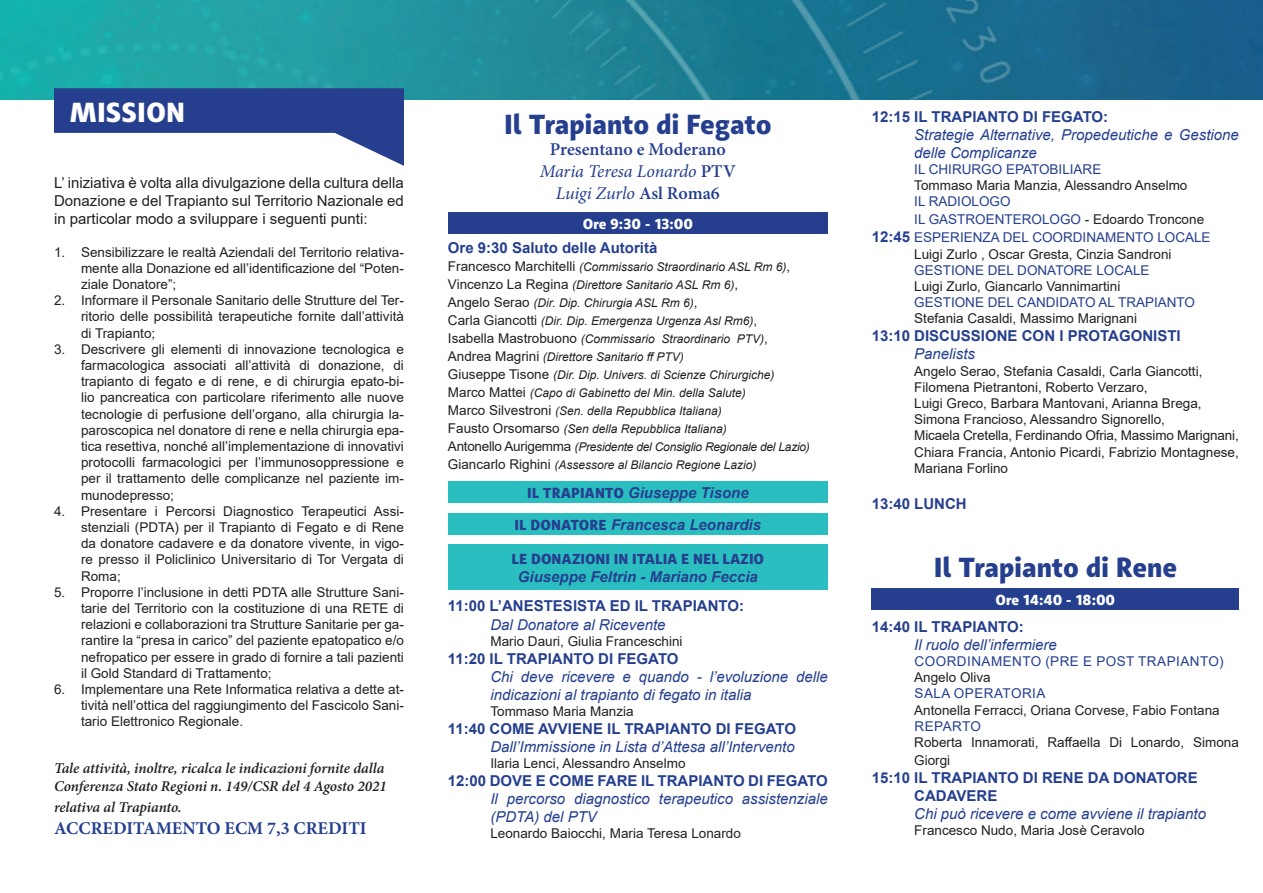
<style>
.page{position:relative;width:1263px;height:893px;background:#fff}
.page>*{position:absolute;margin:0;border:0;box-sizing:border-box;transform-origin:0 0}
.t1{font:800 28.5px "Achates";color:#253f8e}
.t2{font:800 28.5px "Achates";color:#fff}
.t3{font:600 18px/21.6px "Minion Pro";color:#253f8e;text-align:center}
.t4{font:700 18px "Minion Pro";color:#253f8e}
.t5{font:italic 15px/18px "Arial";color:#253f8e}
.t6{font:700 15px/18px "Arial";color:#253f8e}
.t7{font:15px/18px "Arial";color:#231f20;text-align:justify}
.t8{font:italic 600 15px/18px "Minion Pro";letter-spacing:-.005em;color:#231f20}
.t9{font:italic 700 15px/32px "Arial";color:#253f8e;text-align:center}
.t10{font:800 15px "Achates";color:#253f8e}
.t11{font:800 15px "Achates";color:#fff}
.t12{font:13.5px/16.2px "Arial";color:#231f20;text-align:justify}
.t13{font:13.5px "Arial";color:#253f8e}
.t14{font:13.5px "Arial";letter-spacing:.035em;color:#253f8e}
.t15{font:13.5px "Arial";letter-spacing:.025em;color:#253f8e}
.t16{font:italic 12px/18px "Arial";color:#231f20}
.s1{font-weight:400;font-style:italic}
.s2{font-style:normal;font-size:13.5px}
.s3{font-family:"Achates";font-weight:800;font-style:normal}
.s4{color:#231f20}
.s5{font-weight:700;font-size:15px}
</style>
<div class="page">
<img style="left:0;top:0;width:1263px;height:100px">
<svg style="left:54px;top:88px;width:350px;height:78px"></svg>
<div style="left:448px;top:212px;width:380px;height:22px;background:#253f8e"></div>
<div style="left:872px;top:588px;width:367px;height:22px;background:#253f8e"></div>
<div style="left:448px;top:481px;width:380px;height:22px;background:#2bbec1"></div>
<div style="left:448px;top:513px;width:380px;height:22px;background:#2bbec1"></div>
<div style="left:448px;top:545px;width:380px;height:45px;background:#2bbec1"></div>
<h1 class="t2" style="left:69px;top:99px;width:117px">MISSION</h1>
<p class="t7" style="left:54px;top:174px;width:351px">L’ iniziativa è volta alla divulgazione della cultura della Donazione e del Trapianto sul Territorio Nazionale ed in particolar modo a sviluppare i seguenti punti:</p>
<p class="t12" style="left:81px;top:244px;width:324px;text-indent:-27px">1. Sensibilizzare le realtà Aziendali del Territorio relativa&shy;mente alla Donazione ed all’identificazione del “Poten&shy;ziale Donatore”;</p>
<p class="t12" style="left:81px;top:292px;width:324px;text-indent:-27px">2. Informare il Personale Sanitario delle Strutture del Ter&shy;ritorio delle possibilità terapeutiche fornite dall’attività di Trapianto;</p>
<p class="t12" style="left:81px;top:341px;width:324px;text-indent:-27px">3. Descrivere gli elementi di innovazione tecnologica e farmacologica associati all’attività di donazione, di trapianto di fegato e di rene, e di chirurgia epato-bi&shy;lio pancreatica con particolare riferimento alle nuove tecnologie di perfusione dell’organo, alla chirurgia la&shy;paroscopica nel donatore di rene e nella chirurgia epa&shy;tica resettiva, nonché all’implementazione di innovativi protocolli farmacologici per l’immunosoppressione e per il trattamento delle complicanze nel paziente im&shy;munodepresso;</p>
<p class="t12" style="left:81px;top:503px;width:324px;text-indent:-27px">4. Presentare i Percorsi Diagnostico Terapeutici Assi&shy;stenziali (PDTA) per il Trapianto di Fegato e di Rene da donatore cadavere e da donatore vivente, in vigo&shy;re presso il Policlinico Universitario di Tor Vergata di Roma;</p>
<p class="t12" style="left:81px;top:584px;width:324px;text-indent:-27px">5. Proporre l’inclusione in detti PDTA alle Strutture Sani&shy;tarie del Territorio con la costituzione di una RETE di relazioni e collaborazioni tra Strutture Sanitarie per ga&shy;rantire la “presa in carico” del paziente epatopatico e/o nefropatico per essere in grado di fornire a tali pazienti il Gold Standard di Trattamento;</p>
<p class="t12" style="left:81px;top:681px;width:324px;text-indent:-27px">6. Implementare una Rete Informatica relativa a dette at&shy;tività nell’ottica del raggiungimento del Fascicolo Sani&shy;tario Elettronico Regionale.</p>
<p class="t8" style="left:54px;top:759px;width:334px">Tale attività, inoltre, ricalca le indicazioni fornite dalla<br>Conferenza Stato Regioni n. 149/CSR del 4 Agosto 2021</p>
<p class="t8" style="left:54px;top:798px;width:129px">relativa al Trapianto.</p>
<h2 class="t4" style="left:54px;top:815px;width:314px">ACCREDITAMENTO ECM 7,3 CREDITI</h2>
<h1 class="t1" style="left:504px;top:110px;width:269px">Il Trapianto di Fegato</h1>
<h2 class="t3" style="left:540px;top:139px;width:197px">Presentano e Moderano<br><span class="s1">Maria Teresa Lonardo</span> PTV<br><span class="s1">Luigi Zurlo</span> Asl Roma6</h2>
<p class="t11" style="left:583px;top:217px;width:112px">Ore 9:30 - 13:00</p>
<p class="t6" style="left:448px;top:239px;width:211px">Ore 9:30 Saluto delle Autorità</p>
<p class="t16" style="left:448px;top:258px;width:363px"><span class="s2">Francesco Marchitelli</span> (Commissario Straordinario ASL Rm 6)<span class="s2">, Vincenzo La Regina</span> (Direttore Sanitario ASL Rm 6)<span class="s2">,<br>Angelo Serao</span> (Dir. Dip. Chirurgia ASL Rm 6)<span class="s2">,<br>Carla Giancotti</span> (Dir. Dip. Emergenza Urgenza Asl Rm6)<span class="s2">,<br>Isabella Mastrobuono</span> (Commissario Straordinario PTV)<span class="s2">, Andrea Magrini</span> (Direttore Sanitario ff PTV)<br><span class="s2">Giuseppe Tisone</span> (Dir. Dip. Univers. di Scienze Chirurgiche)<br><span class="s2">Marco Mattei</span> (Capo di Gabinetto del Min. della Salute)<br><span class="s2">Marco Silvestroni</span> (Sen. della Repubblica Italiana)<br><span class="s2">Fausto Orsomarso</span> (Sen della Repubblica Italiana)<br><span class="s2">Antonello Aurigemma</span> (Presidente del Consiglio Regionale del Lazio)<br><span class="s2">Giancarlo Righini</span> (Assessore al Bilancio Regione Lazio)</p>
<p class="t9" style="left:515px;top:477px;width:248px"><span class="s3">IL TRAPIANTO</span> Giuseppe Tisone<br><span class="s3">IL DONATORE</span> Francesca Leonardis</p>
<p class="t10" style="left:511px;top:552px;width:254px">LE DONAZIONI IN ITALIA E NEL LAZIO</p>
<p class="t9" style="left:518px;top:561px;width:242px">Giuseppe Feltrin - Mariano Feccia</p>
<p class="t6" style="left:448px;top:597px;width:298px">11:00 L’ANESTESISTA ED IL TRAPIANTO:</p>
<p class="t5" style="left:490px;top:615px;width:177px">Dal Donatore al Ricevente</p>
<p class="t12" style="left:490px;top:633px;width:194px">Mario Dauri, Giulia Franceschini</p>
<p class="t6" style="left:448px;top:650px;width:232px">11:20 IL TRAPIANTO DI FEGATO</p>
<p class="t5" style="left:490px;top:668px;width:339px">Chi deve ricevere e quando - l’evoluzione delle indicazioni al trapianto di fegato in italia</p>
<p class="t12" style="left:490px;top:703px;width:145px">Tommaso Maria Manzia</p>
<p class="t6" style="left:448px;top:720px;width:350px">11:40 COME AVVIENE IL TRAPIANTO DI FEGATO</p>
<p class="t5" style="left:490px;top:738px;width:306px">Dall’Immissione in Lista d’Attesa all’Intervento</p>
<p class="t12" style="left:490px;top:755px;width:197px">Ilaria Lenci, Alessandro Anselmo</p>
<p class="t6" style="left:448px;top:772px;width:381px">12:00 DOVE E COME FARE IL TRAPIANTO DI FEGATO</p>
<p class="t5" style="left:490px;top:790px;width:339px">Il percorso diagnostico terapeutico assistenziale (PDTA) del PTV</p>
<p class="t12" style="left:490px;top:825px;width:252px">Leonardo Baiocchi, Maria Teresa Lonardo</p>
<p class="t6" style="left:872px;top:108px;width:238px">12:15 IL TRAPIANTO DI FEGATO:</p>
<p class="t5" style="left:914px;top:126px;width:326px">Strategie Alternative, Propedeutiche e Gestione delle Complicanze</p>
<p class="t13" style="left:914px;top:160px;width:189px">IL CHIRURGO EPATOBILIARE</p>
<p class="t12" style="left:914px;top:177px;width:275px">Tommaso Maria Manzia, Alessandro Anselmo</p>
<p class="t13" style="left:914px;top:192px;width:98px">IL RADIOLOGO</p>
<p class="t13" style="left:914px;top:210px;width:291px">IL GASTROENTEROLOGO <span class="s4">- Edoardo Troncone</span></p>
<p class="t13" style="left:872px;top:228px;width:340px"><span class="s5">12:45</span> ESPERIENZA DEL COORDINAMENTO LOCALE</p>
<p class="t12" style="left:914px;top:246px;width:259px">Luigi Zurlo , Oscar Gresta, Cinzia Sandroni</p>
<p class="t13" style="left:914px;top:261px;width:237px">GESTIONE DEL DONATORE LOCALE</p>
<p class="t12" style="left:914px;top:278px;width:208px">Luigi Zurlo, Giancarlo Vannimartini</p>
<p class="t13" style="left:914px;top:293px;width:282px">GESTIONE DEL CANDIDATO AL TRAPIANTO</p>
<p class="t12" style="left:914px;top:311px;width:224px">Stefania Casaldi, Massimo Marignani</p>
<p class="t6" style="left:872px;top:327px;width:310px">13:10 DISCUSSIONE CON I PROTAGONISTI</p>
<p class="t5" style="left:914px;top:345px;width:62px">Panelists</p>
<p class="t12" style="left:914px;top:363px;width:326px;text-align:left">Angelo Serao, Stefania Casaldi, Carla Giancotti, Filomena Pietrantoni, Roberto Verzaro,<br>Luigi Greco, Barbara Mantovani, Arianna Brega, Simona Francioso, Alessandro Signorello,<br>Micaela Cretella, Ferdinando Ofria, Massimo Marignani, Chiara Francia, Antonio Picardi, Fabrizio Montagnese, Mariana Forlino</p>
<p class="t6" style="left:872px;top:495px;width:97px">13:40 LUNCH</p>
<h1 class="t1" style="left:934px;top:554px;width:245px">Il Trapianto di Rene</h1>
<p class="t11" style="left:995px;top:593px;width:121px">Ore 14:40 - 18:00</p>
<p class="t6" style="left:872px;top:618px;width:153px">14:40 IL TRAPIANTO:</p>
<p class="t5" style="left:914px;top:636px;width:144px">Il ruolo dell’infermiere</p>
<p class="t14" style="left:914px;top:652px;width:311px">COORDINAMENTO (PRE E POST TRAPIANTO)</p>
<p class="t12" style="left:914px;top:669px;width:78px">Angelo Oliva</p>
<p class="t14" style="left:914px;top:684px;width:132px">SALA OPERATORIA</p>
<p class="t12" style="left:914px;top:702px;width:307px">Antonella Ferracci, Oriana Corvese, Fabio Fontana</p>
<p class="t15" style="left:914px;top:717px;width:68px">REPARTO</p>
<p class="t12" style="left:914px;top:733px;width:326px;line-height:18px">Roberta Innamorati, Raffaella Di Lonardo, Simona<br>Giorgi</p>
<p class="t6" style="left:914px;top:769px;width:285px;text-indent:-43px">15:10 IL TRAPIANTO DI RENE DA DONATORE<br>CADAVERE</p>
<p class="t5" style="left:914px;top:805px;width:293px">Chi può ricevere e come avviene il trapianto</p>
<p class="t12" style="left:914px;top:822px;width:232px">Francesco Nudo, Maria Josè Ceravolo</p>
</div>
